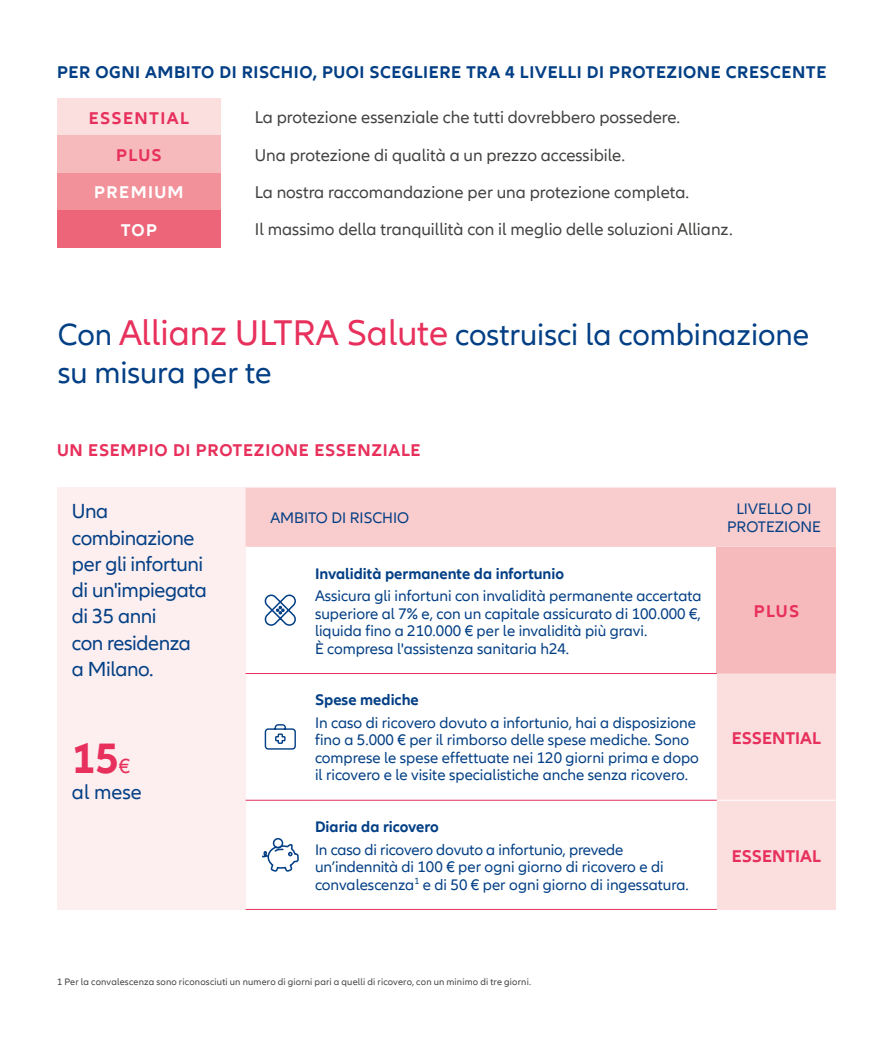
<style>
.page{position:relative;width:893px;height:1042px;background:#fff}
.page>*{position:absolute;margin:0;border:0;box-sizing:border-box;transform-origin:0 0}
.t1{font:700 43.75px "Allianz Neo";color:#e7305c}
.t2{font:31.5px/38.5px "Allianz Neo";color:#033f85}
.t3{font:21px/26.2px "Allianz Neo";letter-spacing:-.02em;color:#033f85}
.t4{font:17.5px/37.1px "Allianz Neo";color:#424241}
.t5{font:700 17.5px "Allianz Neo";letter-spacing:.03em;color:#033f85}
.t6{font:700 17.5px "Allianz Neo";letter-spacing:.04em;color:#e7305c}
.t7{font:700 17.5px "Allianz Neo";color:#e7305c}
.t8{font:700 17.5px/37.3px "Allianz Neo";letter-spacing:.08em;color:#e7305c;text-align:center}
.t9{font:700 17.5px/37.3px "Allianz Neo";letter-spacing:.08em;color:#fff;text-align:center}
.t10{font:15.75px/17.5px "Allianz Neo";color:#033f85}
.t11{font:700 15.75px "Allianz Neo";color:#033f85}
.t12{font:9.62px "Allianz Neo";letter-spacing:.02em;color:#424241}
.s1{font-size:36.75px;color:#e7305c}
.s2{font-weight:400;font-size:21px}
</style>
<div class="page">
<div style="left:57px;top:487px;width:189px;height:422px;background:#fdefef"></div>
<div style="left:246px;top:487px;width:590px;height:60px;background:#f9cccd"></div>
<div style="left:717px;top:547px;width:119px;height:126px;background:#f7babc"></div>
<div style="left:717px;top:673px;width:119px;height:236px;background:#fbdede"></div>
<hr style="left:717px;top:800px;width:119px;height:1px;background:#fff">
<hr style="left:246px;top:673px;width:69px;height:1px;background:#e7305c">
<hr style="left:315px;top:673px;width:402px;height:1px;background:#e7305c">
<hr style="left:57px;top:909px;width:189px;height:1px;background:#fdefef">
<hr style="left:246px;top:800px;width:69px;height:1px;background:#e7305c">
<hr style="left:246px;top:909px;width:69px;height:1px;background:#e7305c">
<hr style="left:315px;top:800px;width:402px;height:1px;background:#e7305c">
<hr style="left:315px;top:909px;width:402px;height:1px;background:#e7305c">
<hr style="left:717px;top:909px;width:119px;height:1px;background:#fbdede">
<svg style="left:264px;top:594px;width:32px;height:32px"></svg>
<svg style="left:264px;top:724px;width:32px;height:26px"></svg>
<svg style="left:261px;top:838px;width:38px;height:34px"></svg>
<div style="left:57px;top:99px;width:164px;height:37px;background:#fbdede"></div>
<div style="left:57px;top:136px;width:164px;height:37px;background:#f7babc"></div>
<div style="left:57px;top:173px;width:164px;height:37px;background:#f29199"></div>
<div style="left:57px;top:210px;width:164px;height:37px;background:#ec6578"></div>
<p class="t5" style="left:57px;top:62px;width:771px">PER OGNI AMBITO DI RISCHIO, PUOI SCEGLIERE TRA 4 LIVELLI DI PROTEZIONE CRESCENTE</p>
<p class="t8" style="left:89px;top:100px;width:102px">ESSENTIAL<br>PLUS</p>
<p class="t9" style="left:94px;top:174px;width:91px">PREMIUM<br>TOP</p>
<p class="t4" style="left:255px;top:100px;width:427px">La protezione essenziale che tutti dovrebbero possedere.<br>Una protezione di qualità a un prezzo accessibile.</p>
<p class="t4" style="left:255px;top:174px;width:479px">La nostra raccomandazione per una protezione completa.<br>Il massimo della tranquillità con il meglio delle soluzioni Allianz.</p>
<h2 class="t2" style="left:58px;top:316px;width:753px">Con <span class="s1">Allianz ULTRA Salute</span> costruisci la combinazione su misura per te</h2>
<p class="t6" style="left:57px;top:440px;width:365px">UN ESEMPIO DI PROTEZIONE ESSENZIALE</p>
<h3 class="t3" style="left:72px;top:499px;width:136px">Una combinazione per gli infortuni di un'impiegata di 35 anni<br>con residenza a Milano.</h3>
<h1 class="t1" style="left:72px;top:732px;width:60px">15<span class="s2">€</span></h1>
<h3 class="t3" style="left:72px;top:779px;width:71px">al mese</h3>
<p class="t10" style="left:270px;top:509px;width:140px">AMBITO DI RISCHIO</p>
<p class="t10" style="left:727px;top:501px;width:95px;text-align:center">LIVELLO DI<br>PROTEZIONE</p>
<p class="t11" style="left:315px;top:564px;width:250px">Invalidità permanente da infortunio</p>
<p class="t10" style="left:315px;top:587px;width:388px">Assicura gli infortuni con invalidità permanente accertata superiore al 7% e, con un capitale assicurato di 100.000 €, liquida fi no a 210.000 € per le invalidità più gravi.<br>È compresa l'assistenza sanitaria h24.</p>
<p class="t6" style="left:754px;top:601px;width:47px">PLUS</p>
<p class="t11" style="left:315px;top:691px;width:105px">Spese mediche</p>
<p class="t10" style="left:315px;top:714px;width:385px">In caso di ricovero dovuto a infortunio, hai a disposizione fi no a 5.000 € per il rimborso delle spese mediche. Sono comprese le spese effettuate nei 120 giorni prima e dopo il ricovero e le visite specialistiche anche senza ricovero.</p>
<p class="t7" style="left:732px;top:727px;width:91px">ESSENTIAL</p>
<p class="t11" style="left:315px;top:818px;width:125px">Diaria da ricovero</p>
<p class="t10" style="left:315px;top:841px;width:375px">In caso di ricovero dovuto a infortunio, prevede un’indennità di 100 € per ogni giorno di ricovero e di convalescenza<sup>1</sup> e di 50 € per ogni giorno di ingessatura.</p>
<p class="t7" style="left:732px;top:845px;width:91px">ESSENTIAL</p>
<p class="t12" style="left:57px;top:976px;width:476px">1 Per la convalescenza sono riconosciuti un numero di giorni pari a quelli di ricovero, con un minimo di tre giorni.</p>
</div>
